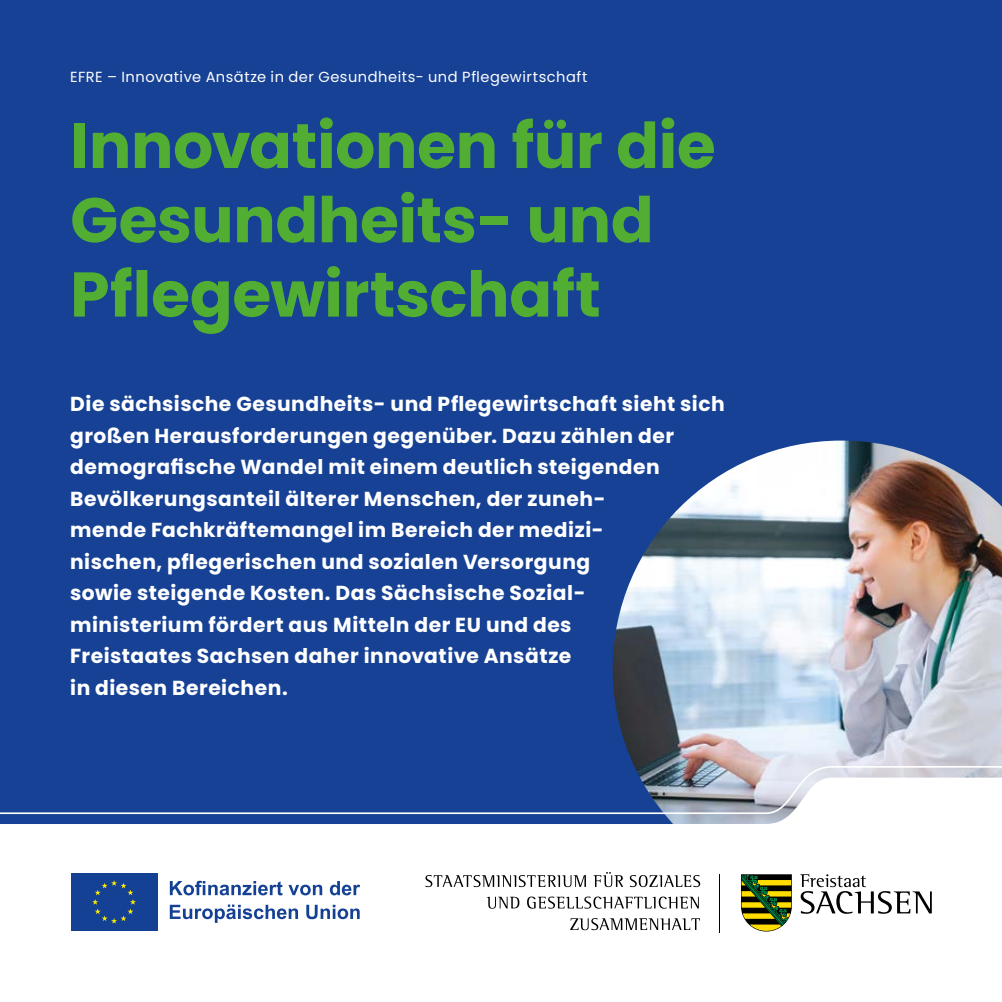
<style>
.page{position:relative;width:1002px;height:1002px;background:#fff}
.page>*{position:absolute;margin:0;border:0;box-sizing:border-box;transform-origin:0 0}
.Head_1_28pt{font:700 63px/74.2px "Poppins";letter-spacing:-.005em;color:#52ae32}
.TEASER_-_9pt{font:700 20.25px/31.5px "Poppins";letter-spacing:.025em;color:#fff}
.HEAD_1_-_Rubrik_einzeilig_-_6_5pt{font:14.62px "Poppins";letter-spacing:.035em;color:#fff}
</style>
<div class="page">
<div style="left:0;top:0;width:1001px;height:830px;background:#164194"></div>
<img style="left:612px;top:440px;width:389px;height:326px">
<svg style="left:0;top:766px;width:1001px;height:167px"></svg>
<div style="left:69px;top:871px;width:90px;height:61px;background:linear-gradient(to bottom,#154194,#154194)"></div>
<div style="left:71px;top:873px;width:86px;height:57px;background:#154194"></div>
<svg style="left:92px;top:880px;width:44px;height:43px"></svg>
<svg style="left:170px;top:880px;width:112px;height:15px"></svg>
<svg style="left:288px;top:884px;width:34px;height:11px"></svg>
<svg style="left:330px;top:880px;width:30px;height:15px"></svg>
<svg style="left:170px;top:904px;width:128px;height:18px"></svg>
<svg style="left:306px;top:904px;width:53px;height:15px"></svg>
<svg style="left:799px;top:874px;width:132px;height:39px"></svg>
<svg style="left:740px;top:874px;width:51px;height:57px;background:#697125"></svg>
<hr style="left:718px;top:874px;width:1px;height:58px;background:#000">
<svg style="left:425px;top:874px;width:161px;height:13px"></svg>
<svg style="left:593px;top:871px;width:30px;height:16px"></svg>
<svg style="left:629px;top:874px;width:71px;height:13px"></svg>
<svg style="left:486px;top:896px;width:33px;height:12px"></svg>
<svg style="left:527px;top:896px;width:171px;height:12px"></svg>
<svg style="left:570px;top:918px;width:130px;height:12px"></svg>
<h1 class="HEAD_1_-_Rubrik_einzeilig_-_6_5pt" style="left:70px;top:69px;width:518px">EFRE – Innovative Ansätze in der Gesundheits- und Pflegewirtschaft</h1>
<h1 class="Head_1_28pt" style="left:70px;top:109px;width:647px">Innovationen für die<br>Gesundheits- und<br>Pflegewirtschaft</h1>
<p class="TEASER_-_9pt" style="left:70px;top:388px;width:656px">Die sächsische Gesundheits- und Pflegewirtschaft sieht sich großen Herausforderungen gegenüber. Dazu zählen der demografische Wandel mit einem deutlich steigenden Bevölkerungsanteil älterer Menschen, der zuneh-<br>mende Fachkräftemangel im Bereich der medizi-<br>nischen, pflegerischen und sozialen Versorgung<br>sowie steigende Kosten. Das Sächsische Sozial-<br>ministerium fördert aus Mitteln der EU und des<br>Freistaates Sachsen daher innovative Ansätze<br>in diesen Bereichen.</p>
</div>
